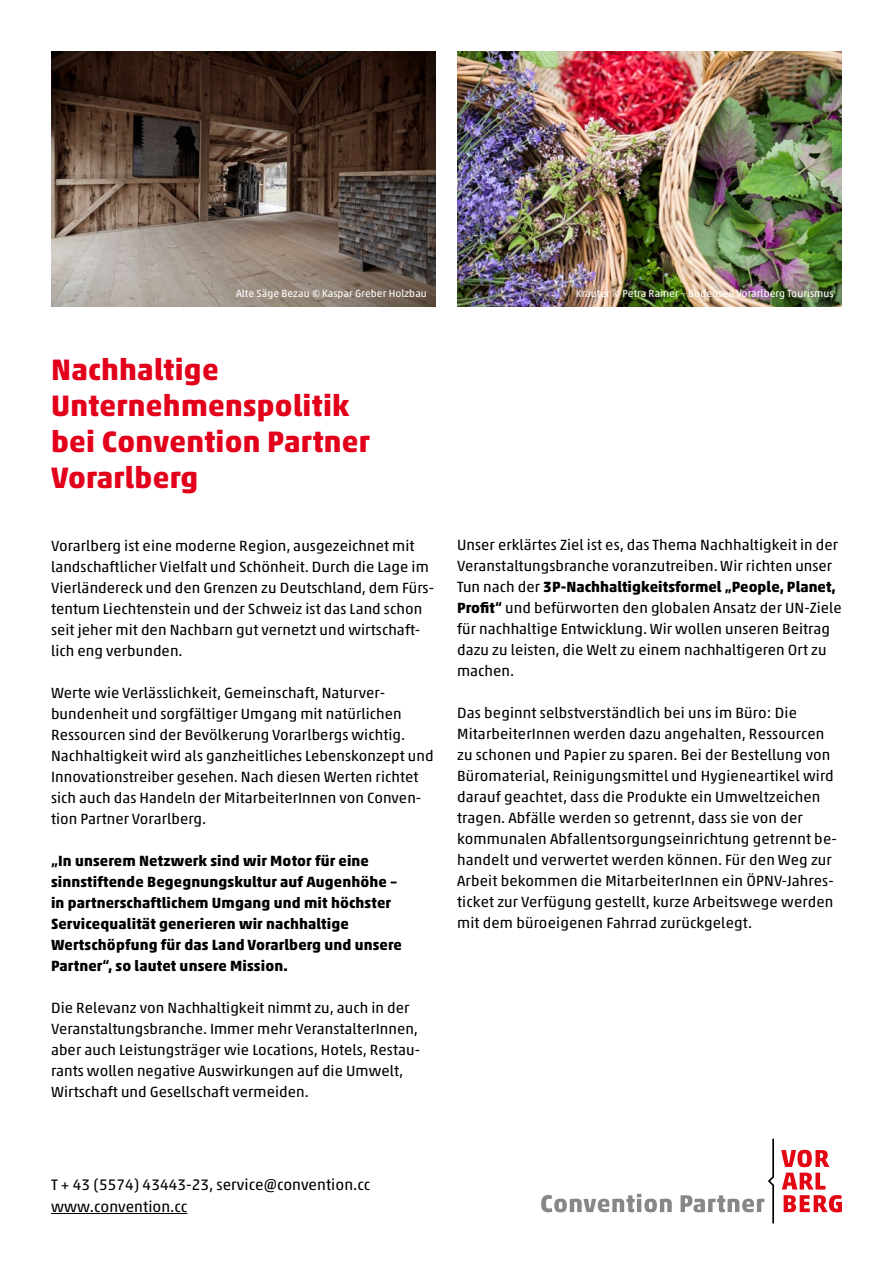
<style>
.page{position:relative;width:893px;height:1263px;background:#fff}
.page>*{position:absolute;margin:0;border:0;box-sizing:border-box;transform-origin:0 0}
.t1{font:700 30px/36px "Akko Std";letter-spacing:.01em;color:#e2001a}
.t2{font:15.45px/21.9px "Akko Std";letter-spacing:.005em;color:#000}
.t3{font:15px/21px "Akko Std";letter-spacing:.005em;color:#000}
.t4{font:700 15px/21px "Akko Std";letter-spacing:.01em;color:#000}
.t5{font:10.5px "Akko Std";letter-spacing:.005em;color:#fff}
.s1{font-weight:700}
</style>
<div class="page">
<svg style="left:781px;top:1150px;width:61px;height:62px"></svg>
<svg style="left:541px;top:1194px;width:131px;height:18px"></svg>
<svg style="left:681px;top:1139px;width:93px;height:84px"></svg>
<img style="left:51px;top:51px;width:385px;height:255px">
<img style="left:457px;top:51px;width:385px;height:255px">
<hr style="left:51px;top:1213px;width:136px;height:1px;background:#000">
<p class="t5" style="left:236px;top:287px;width:192px">Alte Säge Bezau ©Kaspar Greber Holzbau</p>
<p class="t5" style="left:576px;top:287px;width:259px">Kräuter ©Petra Rainer – Bodensee Vorarlberg Tourismus</p>
<h1 class="t1" style="left:51px;top:351px;width:320px">Nachhaltige<br>Unternehmenspolitik bei Convention Partner<br>Vorarlberg</h1>
<p class="t3" style="left:51px;top:535px;width:385px">Vorarlberg ist eine moderne Region, ausgezeichnet mit landschaftlicher Vielfalt und Schönheit. Durch die Lage im Vierländereck und den Grenzen zu Deutschland, dem Fürs&shy;tentum Liechtenstein und der Schweiz ist das Land schon seit jeher mit den Nachbarn gut vernetzt und wirtschaft&shy;lich eng verbunden.</p>
<p class="t3" style="left:51px;top:682px;width:384px">Werte wie Verlässlichkeit, Gemeinschaft, Naturver&shy;bundenheit und sorgfältiger Umgang mit natürlichen Ressourcen sind der Bevölkerung Vorarlbergs wichtig.<br>Nachhaltigkeit wird als ganzheitliches Lebenskonzept und Innovationstreiber gesehen. Nach diesen Werten richtet sich auch das Handeln der MitarbeiterInnen von Conven&shy;tion Partner Vorarlberg.</p>
<p class="t4" style="left:51px;top:850px;width:352px">„In unserem Netzwerk sind wir Motor für eine sinnstiftende Begegnungskultur auf Augenhöhe – in partnerschaftlichem Umgang und mit höchster Servicequalität generieren wir nachhaltige Wertschöpfung für das Land Vorarlberg und unsere Partner“, so lautet unsere Mission.</p>
<p class="t3" style="left:51px;top:997px;width:371px">Die Relevanz von Nachhaltigkeit nimmt zu, auch in der Veranstaltungsbranche. Immer mehr VeranstalterInnen, aber auch Leistungsträger wie Locations, Hotels, Restau&shy;rants wollen negative Auswirkungen auf die Umwelt, Wirtschaft und Gesellschaft vermeiden.</p>
<p class="t3" style="left:457px;top:535px;width:386px">Unser erklärtes Ziel ist es, das Thema Nachhaltigkeit in der Veranstaltungsbranche voranzutreiben. Wir richten unser Tun nach der <span class="s1">3P-Nachhaltigkeitsformel „People, Planet, Profit“</span> und befürworten den globalen Ansatz der UN-Ziele für nachhaltige Entwicklung. Wir wollen unseren Beitrag dazu zu leisten, die Welt zu einem nachhaltigeren Ort zu machen.</p>
<p class="t3" style="left:457px;top:703px;width:381px">Das beginnt selbstverständlich bei uns im Büro: Die MitarbeiterInnen werden dazu angehalten, Ressourcen zu schonen und Papier zu sparen. Bei der Bestellung von Büromaterial, Reinigungsmittel und Hygieneartikel wird darauf geachtet, dass die Produkte ein Umweltzeichen tragen. Abfälle werden so getrennt, dass sie von der kommunalen Abfallentsorgungseinrichtung getrennt be&shy;handelt und verwertet werden können. Für den Weg zur Arbeit bekommen die MitarbeiterInnen ein ÖPNV-Jahres&shy;ticket zur Verfügung gestellt, kurze Arbeitswege werden mit dem büroeigenen Fahrrad zurückgelegt.</p>
<p class="t2" style="left:51px;top:1174px;width:321px">T + 43 (5574) 43443-23, service@convention.cc www.convention.cc</p>
</div>
